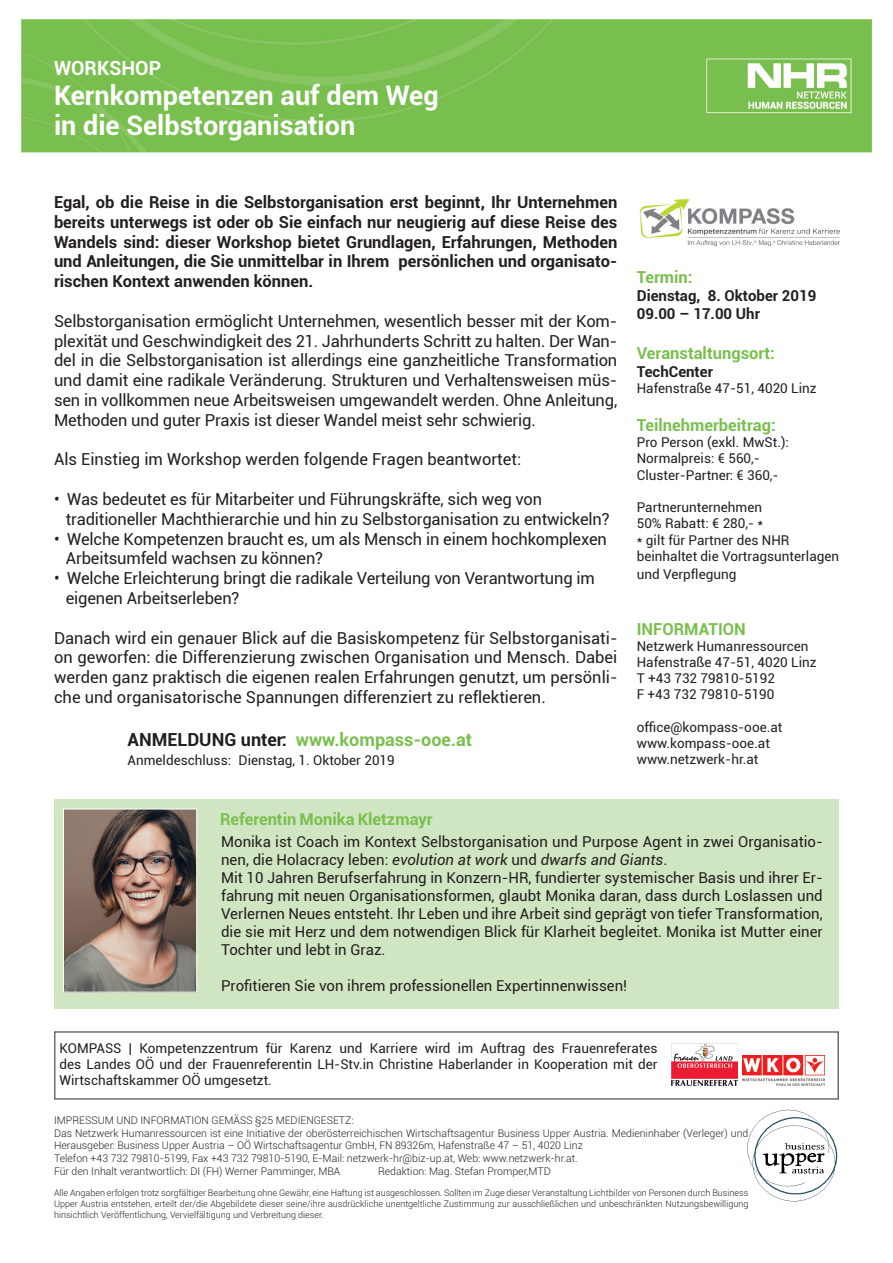
<style>
.page{position:relative;width:893px;height:1263px;background:#fff}
.page>*{position:absolute;margin:0;border:0;box-sizing:border-box;transform-origin:0 0}
.t1{font:700 27px/30px "Roboto";color:#fff}
.t2{font:700 19.5px "Roboto";color:#fff}
.t3{font:700 18px "Roboto";color:#7abf4f}
.t4{font:16.5px/19.8px "Roboto";letter-spacing:-.01em;color:#231f20}
.t5{font:700 16.5px/19.8px "Roboto";color:#231f20;text-align:justify}
.t6{font:700 16.5px "Roboto";color:#7abf4f}
.t7{font:700 16.35px "Roboto";color:#7abf4f}
.t8{font:15px/18px "Roboto";color:#231f20}
.t9{font:700 15px/18px "Roboto";color:#231f20}
.t10{font:13.5px/16.2px "Roboto";color:#231f20}
.t11{font:300 10.5px/12.6px "Roboto";color:#231f20}
.t12{font:300 9px/10.8px "Roboto";color:#231f20;text-align:justify}
.s1{color:#231f20}
.s2{font-style:italic}
</style>
<div class="page">
<img style="left:747px;top:1109px;width:91px;height:93px">
<img style="left:20px;top:18px;width:853px;height:1068px">
<div style="left:54px;top:1031px;width:785px;height:69px;border:2px solid #6c6d70"></div>
<div style="left:54px;top:800px;width:785px;height:209px;background:#d0e6c2"></div>
<img style="left:65px;top:811px;width:130px;height:179px">
<div style="left:63px;top:809px;width:134px;height:183px;border:1px solid #fff"></div>
<img style="left:636px;top:196px;width:207px;height:51px">
<img style="left:672px;top:1044px;width:66px;height:41px">
<img style="left:743px;top:1056px;width:82px;height:29px">
<p class="t2" style="left:54px;top:54px;width:109px">WORKSHOP</p>
<h1 class="t1" style="left:54px;top:79px;width:386px">Kernkompetenzen auf dem Weg in die Selbstorganisation</h1>
<p class="t5" style="left:54px;top:192px;width:565px">Egal, ob die Reise in die Selbstorganisation erst beginnt, Ihr Unternehmen bereits unterwegs ist oder ob Sie einfach nur neugierig auf diese Reise des Wandels sind: dieser Workshop bietet Grundlagen, Erfahrungen, Methoden und Anleitungen, die Sie unmittelbar in Ihrem persönlichen und organisato&shy;rischen Kontext anwenden können.</p>
<p class="t4" style="left:54px;top:310px;width:565px;text-align:justify">Selbstorganisation ermöglicht Unternehmen, wesentlich besser mit der Kom&shy;plexität und Geschwindigkeit des 21. Jahrhunderts Schritt zu halten. Der Wan&shy;del in die Selbstorganisation ist allerdings eine ganzheitliche Transformation und damit eine radikale Veränderung. Strukturen und Verhaltensweisen müs&shy;sen in vollkommen neue Arbeitsweisen umgewandelt werden. Ohne Anleitung, Methoden und guter Praxis ist dieser Wandel meist sehr schwierig.</p>
<p class="t4" style="left:54px;top:449px;width:469px">Als Einstieg im Workshop werden folgende Fragen beantwortet:</p>
<p class="t4" style="left:66px;top:489px;width:545px;text-indent:-12px">• Was bedeutet es für Mitarbeiter und Führungskräfte, sich weg von traditioneller Machthierarchie und hin zu Selbstorganisation zu entwickeln?</p>
<p class="t4" style="left:66px;top:528px;width:543px;text-indent:-12px">• Welche Kompetenzen braucht es, um als Mensch in einem hochkomplexen<br>Arbeitsumfeld wachsen zu können?</p>
<p class="t4" style="left:66px;top:568px;width:531px;text-indent:-12px">• Welche Erleichterung bringt die radikale Verteilung von Verantwortung im eigenen Arbeitserleben?</p>
<p class="t4" style="left:54px;top:627px;width:565px;text-align:justify">Danach wird ein genauer Blick auf die Basiskompetenz für Selbstorganisati&shy;on geworfen: die Differenzierung zwischen Organisation und Mensch. Dabei werden ganz praktisch die eigenen realen Erfahrungen genutzt, um persönli&shy;che und organisatorische Spannungen differenziert zu reflektieren.</p>
<p class="t3" style="left:128px;top:727px;width:346px"><span class="s1">ANMELDUNG unter:</span> www.kompass-ooe.at</p>
<p class="t10" style="left:128px;top:751px;width:269px">Anmeldeschluss: Dienstag, 1. Oktober 2019</p>
<p class="t7" style="left:220px;top:808px;width:214px">Referentin Monika Kletzmayr</p>
<p class="t6" style="left:637px;top:266px;width:57px">Termin:</p>
<p class="t9" style="left:637px;top:287px;width:181px">Dienstag, 8. Oktober 2019<br>09.00 – 17.00 Uhr</p>
<p class="t6" style="left:637px;top:342px;width:140px">Veranstaltungsort:</p>
<p class="t9" style="left:637px;top:362px;width:78px">TechCenter</p>
<p class="t10" style="left:637px;top:380px;width:181px">Hafenstraße 47-51, 4020 Linz</p>
<p class="t6" style="left:637px;top:414px;width:140px">Teilnehmerbeitrag:</p>
<p class="t10" style="left:637px;top:434px;width:154px">Pro Person (exkl. MwSt.):<br>Normalpreis: € 560,-<br>Cluster-Partner: € 360,-</p>
<p class="t10" style="left:637px;top:499px;width:204px">Partnerunternehmen<br>50% Rabatt: € 280,- *<br>* gilt für Partner des NHR beinhaltet die Vortragsunterlagen</p>
<p class="t10" style="left:637px;top:565px;width:101px">und Verpflegung</p>
<p class="t6" style="left:637px;top:617px;width:111px">INFORMATION</p>
<p class="t10" style="left:637px;top:637px;width:181px">Netzwerk Humanressourcen<br>Hafenstraße 47-51, 4020 Linz<br>T +43 732 79810-5192<br>F +43 732 79810-5190</p>
<p class="t10" style="left:637px;top:718px;width:147px">office@kompass-ooe.at www.kompass-ooe.at www.netzwerk-hr.at</p>
<p class="t8" style="left:221px;top:832px;width:603px">Monika ist Coach im Kontext Selbstorganisation und Purpose Agent in zwei Organisatio&shy;nen, die Holacracy leben: <span class="s2">evolution at work</span> und <span class="s2">dwarfs and Giants</span>.<br>Mit 10 Jahren Berufserfahrung in Konzern-HR, fundierter systemischer Basis und ihrer Er&shy;fahrung mit neuen Organisationsformen, glaubt Monika daran, dass durch Loslassen und Verlernen Neues entsteht. Ihr Leben und ihre Arbeit sind geprägt von tiefer Transformation, die sie mit Herz und dem notwendigen Blick für Klarheit begleitet. Monika ist Mutter einer Tochter und lebt in Graz.</p>
<p class="t8" style="left:221px;top:976px;width:408px">Profitieren Sie von ihrem professionellen Expertinnenwissen!</p>
<p class="t10" style="left:60px;top:1040px;width:600px;text-align:justify">KOMPASS | Kompetenzzentrum für Karenz und Karriere wird im Auftrag des Frauenreferates des Landes OÖ und der Frauenreferentin LH-Stv.in Christine Haberlander in Kooperation mit der Wirtschaftskammer OÖ umgesetzt.</p>
<p class="t11" style="left:54px;top:1114px;width:696px">IMPRESSUM UND INFORMATION GEMÄSS §25 MEDIENGESETZ:<br>Das Netzwerk Humanressourcen ist eine Initiative der oberösterreichischen Wirtschaftsagentur Business Upper Austria. Medieninhaber (Verleger) und Herausgeber: Business Upper Austria – OÖ Wirtschaftsagentur GmbH, FN 89326m, Hafenstraße 47 – 51, 4020 Linz<br>Telefon +43 732 79810-5199, Fax +43 732 79810-5190, E-Mail: netzwerk-hr@biz-up.at, Web: www.netzwerk-hr.at.<br>Für den Inhalt verantwortlich: DI (FH) Werner Pamminger, MBA</p>
<p class="t11" style="left:378px;top:1164px;width:174px">Redaktion: Mag. Stefan Promper,MTD</p>
<p class="t12" style="left:54px;top:1187px;width:696px">Alle Angaben erfolgen trotz sorgfältiger Bearbeitung ohne Gewähr, eine Haftung ist ausgeschlossen. Sollten im Zuge dieser Veranstaltung Lichtbilder von Personen durch Business Upper Austria entstehen, erteilt der/die Abgebildete dieser seine/ihre ausdrückliche unentgeltliche Zustimmung zur ausschließlichen und unbeschränkten Nutzungsbewilligung hinsichtlich Veröffentlichung, Vervielfältigung und Verbreitung dieser.</p>
</div>
